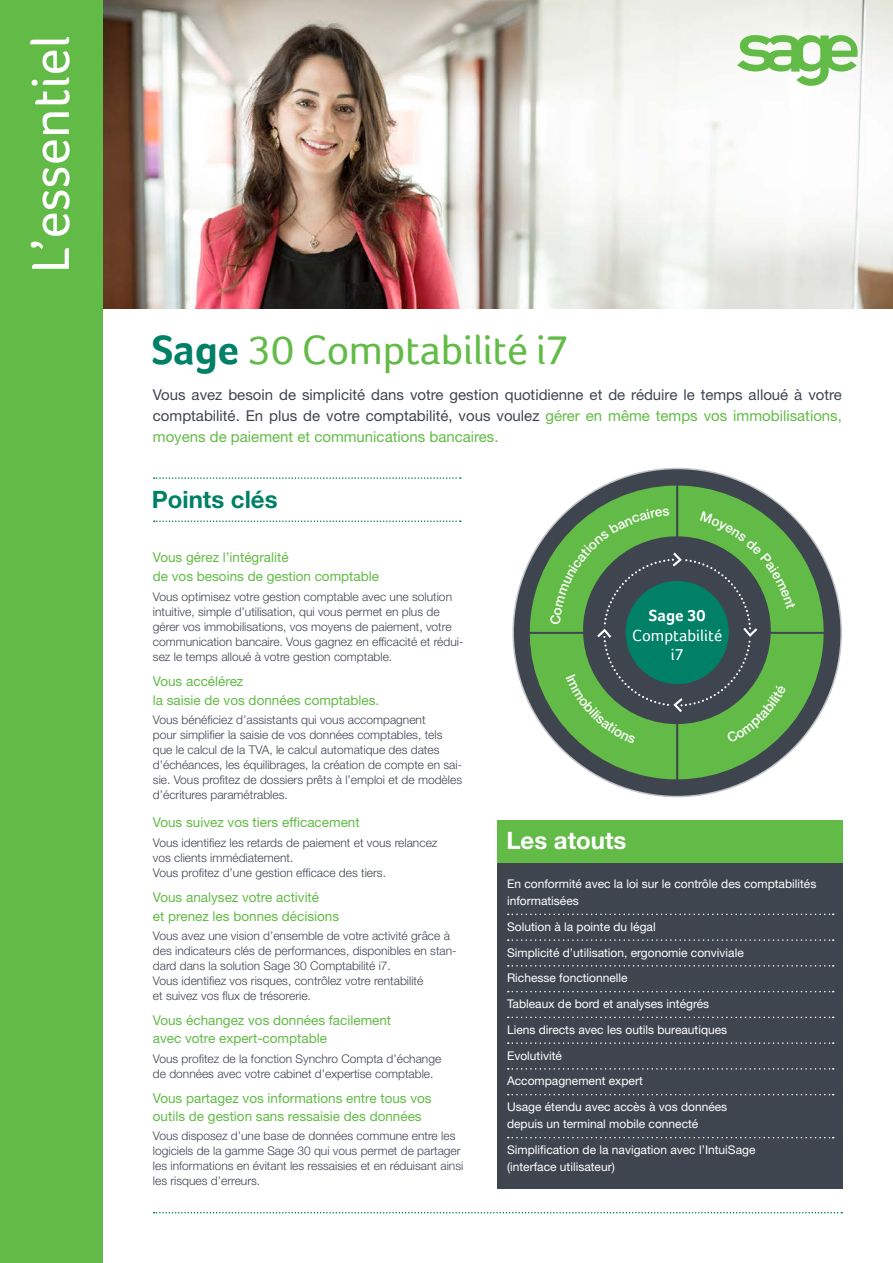
<style>
.page{position:relative;width:893px;height:1263px;background:#fff}
.page>*{position:absolute;margin:0;border:0;box-sizing:border-box;transform-origin:0 0}
.t1{font:54.75px "Foco";color:#fff}
.t2{font:42px "Foco";letter-spacing:-.005em;color:#62bb46}
.t3{font:700 24px "Helvetica Neue LT Std";color:#008066}
.t4{font:700 24px "Helvetica Neue LT Std";color:#fff}
.t5{font:16.5px/19.5px "Foco";color:#fff;text-align:center}
.t6{font:700 16.5px "Foco";color:#fff}
.t7{font:15px/21px "Helvetica Neue LT Std";color:#3f454f;text-align:justify}
.t8{font:13.5px/19.5px "Helvetica Neue LT Std";color:#62bb46}
.t9{font:300 12px/15px "Helvetica Neue LT Std";color:#3f454f}
.t10{font:12px/25.8px "Helvetica Neue LT Std";color:#fff}
.s1{font-weight:700;color:#008066}
.s2{color:#62bb46}
</style>
<div class="page">
<img style="left:102px;top:0;width:791px;height:308px">
<svg style="left:737px;top:35px;width:121px;height:51px"></svg>
<svg style="left:154px;top:520px;width:307px;height:2px"></svg>
<svg style="left:154px;top:477px;width:307px;height:2px"></svg>
<div style="left:497px;top:820px;width:346px;height:368px;background:#3f454f"></div>
<svg style="left:508px;top:913px;width:326px;height:2px"></svg>
<svg style="left:508px;top:939px;width:326px;height:2px"></svg>
<svg style="left:508px;top:965px;width:326px;height:1px"></svg>
<svg style="left:508px;top:991px;width:326px;height:1px"></svg>
<svg style="left:508px;top:1016px;width:326px;height:2px"></svg>
<svg style="left:508px;top:1042px;width:326px;height:2px"></svg>
<svg style="left:508px;top:1068px;width:326px;height:2px"></svg>
<svg style="left:508px;top:1094px;width:326px;height:1px"></svg>
<svg style="left:508px;top:1137px;width:326px;height:1px"></svg>
<div style="left:497px;top:820px;width:346px;height:43px;background:#62bb46"></div>
<svg style="left:154px;top:1212px;width:688px;height:1px"></svg>
<div style="left:0;top:0;width:102px;height:1263px;background:#62bb46"></div>
<div style="left:513px;top:468px;width:328px;height:328px;background:#3f454f;border-radius:50%"></div>
<svg style="left:524px;top:480px;width:305px;height:305px"></svg>
<hr style="left:676px;top:475px;width:2px;height:315px;background:#3f454f">
<hr style="left:520px;top:632px;width:319px;height:2px;background:#3f454f">
<svg style="left:550px;top:508px;width:246px;height:236px"></svg>
<h1 class="t1" style="left:19px;top:273px;width:239px;rotate:-90deg">L’essentiel</h1>
<h2 class="t2" style="left:152px;top:325px;width:419px"><span class="s1">Sage</span> 30 Comptabilité i7</h2>
<p class="t7" style="left:153px;top:384px;width:691px">Vous avez besoin de simplicité dans votre gestion quotidienne et de réduire le temps alloué à votre comptabilité. En plus de votre comptabilité, vous voulez <span class="s2">gérer en même temps vos immobilisations, moyens de paiement et communications bancaires.</span></p>
<h3 class="t3" style="left:152px;top:485px;width:127px">Points clés</h3>
<p class="t8" style="left:153px;top:547px;width:228px">Vous gérez l’intégralité<br>de vos besoins de gestion comptable</p>
<p class="t9" style="left:153px;top:588px;width:312px">Vous optimisez votre gestion comptable avec une solution intuitive, simple d’utilisation, qui vous permet en plus de gérer vos immobilisations, vos moyens de paiement, votre communication bancaire. Vous gagnez en efficacité et rédui&shy;sez le temps alloué à votre gestion comptable.</p>
<p class="t8" style="left:153px;top:671px;width:228px">Vous accélérez<br>la saisie de vos données comptables.</p>
<p class="t9" style="left:153px;top:712px;width:311px">Vous bénéficiez d’assistants qui vous accompagnent<br>pour simplifier la saisie de vos données comptables, tels que le calcul de la TVA, le calcul automatique des dates d’échéances, les équilibrages, la création de compte en sai&shy;sie. Vous profitez de dossiers prêts à l’emploi et de modèles d’écritures paramétrables.</p>
<p class="t8" style="left:153px;top:813px;width:208px">Vous suivez vos tiers efficacement</p>
<p class="t9" style="left:153px;top:834px;width:286px">Vous identifiez les retards de paiement et vous relancez vos clients immédiatement.<br>Vous profitez d’une gestion efficace des tiers.</p>
<p class="t8" style="left:153px;top:887px;width:188px">Vous analysez votre activité<br>et prenez les bonnes décisions</p>
<p class="t9" style="left:153px;top:928px;width:305px">Vous avez une vision d’ensemble de votre activité grâce à des indicateurs clés de performances, disponibles en stan&shy;dard dans la solution Sage 30 Comptabilité i7.<br>Vous identifiez vos risques, contrôlez votre rentabilité<br>et suivez vos flux de trésorerie.</p>
<p class="t8" style="left:153px;top:1011px;width:240px;line-height:18px">Vous échangez vos données facilement avec votre expert-comptable</p>
<p class="t9" style="left:153px;top:1050px;width:290px">Vous profitez de la fonction Synchro Compta d’échange de données avec votre cabinet d’expertise comptable.</p>
<p class="t8" style="left:153px;top:1089px;width:280px;line-height:18px">Vous partagez vos informations entre tous vos outils de gestion sans ressaisie des données</p>
<p class="t9" style="left:153px;top:1128px;width:312px">Vous disposez d’une base de données commune entre les logiciels de la gamme Sage 30 qui vous permet de partager les informations en évitant les ressaisies et en réduisant ainsi les risques d’erreurs.</p>
<h3 class="t6" style="left:649px;top:606px;width:58px">Sage 30</h3>
<h3 class="t5" style="left:632px;top:625px;width:92px">Comptabilité i7</h3>
<h3 class="t4" style="left:506px;top:825px;width:122px">Les atouts</h3>
<p class="t10" style="left:507px;top:875px;width:311px;line-height:17.2px">En conformité avec la loi sur le contrôle des comptabilités informatisées</p>
<p class="t10" style="left:507px;top:913px;width:238px">Solution à la pointe du légal<br>Simplicité d’utilisation, ergonomie conviviale<br>Richesse fonctionnelle<br>Tableaux de bord et analyses intégrés<br>Liens directs avec les outils bureautiques<br>Evolutivité<br>Accompagnement expert<br>Usage étendu avec accès à vos données</p>
<p class="t10" style="left:507px;top:1111px;width:250px">depuis un terminal mobile connecté<br>Simplification de la navigation avec l’IntuiSage</p>
<p class="t10" style="left:507px;top:1154px;width:109px">(interface utilisateur)</p>
</div>
